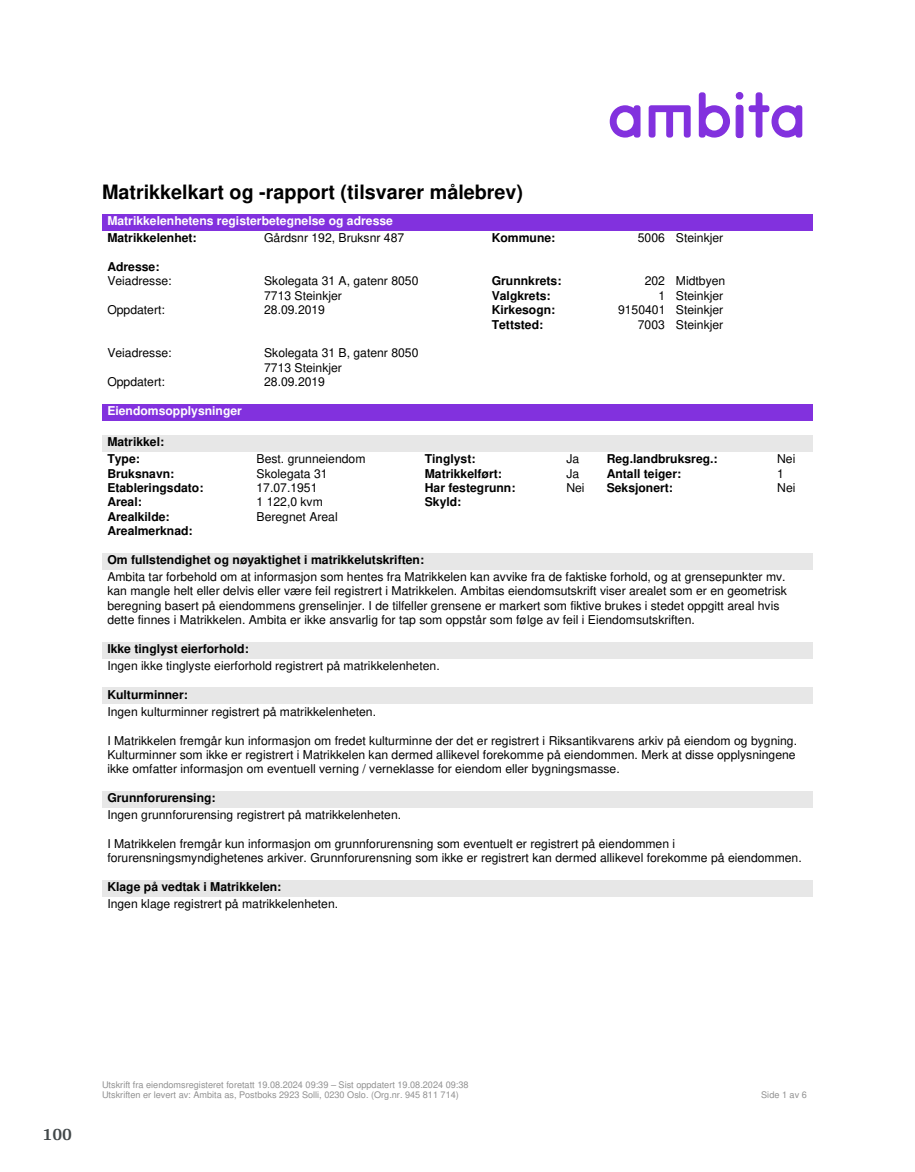
<style>
.page{position:relative;width:915px;height:1172px;background:#fff}
.page>*{position:absolute;margin:0;border:0;box-sizing:border-box;transform-origin:0 0}
.t1{font:700 19.8px "Helvetica";color:#000}
.t2{font:700 18px "Arya";color:#414749}
.t3{font:12.15px/14.4px "Helvetica";color:#000}
.t4{font:700 12.15px/16.8px "Helvetica";color:#000}
.t5{font:700 12.15px "Helvetica";color:#fff}
.t6{font:9.15px/10.6px "Helvetica";color:#909090}
</style>
<div class="page">
<svg style="left:609px;top:105px;width:31px;height:33px"></svg>
<svg style="left:648px;top:105px;width:42px;height:33px"></svg>
<svg style="left:698px;top:92px;width:31px;height:46px"></svg>
<svg style="left:735px;top:92px;width:67px;height:46px"></svg>
<div style="left:102px;top:214px;width:710px;height:16px;background:#8231de"></div>
<div style="left:102px;top:404px;width:710px;height:16px;background:#8231de"></div>
<div style="left:102px;top:435px;width:710px;height:17px;background:#e7e7e7"></div>
<div style="left:102px;top:553px;width:710px;height:17px;background:#e7e7e7"></div>
<div style="left:102px;top:642px;width:710px;height:16px;background:#e7e7e7"></div>
<div style="left:102px;top:687px;width:710px;height:17px;background:#e7e7e7"></div>
<div style="left:102px;top:791px;width:710px;height:17px;background:#e7e7e7"></div>
<div style="left:102px;top:880px;width:710px;height:17px;background:#e7e7e7"></div>
<h1 class="t1" style="left:102px;top:184px;width:422px">Matrikkelkart og -rapport (tilsvarer målebrev)</h1>
<p class="t5" style="left:107px;top:216px;width:287px">Matrikkelenhetens registerbetegnelse og adresse</p>
<p class="t4" style="left:107px;top:230px;width:91px">Matrikkelenhet:</p>
<p class="t3" style="left:264px;top:231px;width:141px">Gårdsnr 192, Bruksnr 487</p>
<p class="t4" style="left:491px;top:230px;width:65px">Kommune:</p>
<p class="t3" style="left:637px;top:231px;width:87px">5006 Steinkjer</p>
<p class="t4" style="left:107px;top:259px;width:54px">Adresse:</p>
<p class="t3" style="left:107px;top:275px;width:66px">Veiadresse:</p>
<p class="t3" style="left:264px;top:275px;width:156px">Skolegata 31 A, gatenr 8050</p>
<p class="t4" style="left:491px;top:273px;width:71px">Grunnkrets:</p>
<p class="t3" style="left:644px;top:275px;width:82px">202 Midtbyen</p>
<p class="t3" style="left:264px;top:289px;width:79px">7713 Steinkjer</p>
<p class="t4" style="left:491px;top:288px;width:60px">Valgkrets:</p>
<p class="t3" style="left:658px;top:289px;width:66px">1 Steinkjer</p>
<p class="t3" style="left:107px;top:304px;width:59px">Oppdatert:</p>
<p class="t3" style="left:264px;top:304px;width:62px">28.09.2019</p>
<p class="t4" style="left:491px;top:302px;width:65px">Kirkesogn:</p>
<p class="t3" style="left:618px;top:304px;width:107px">9150401 Steinkjer</p>
<p class="t4" style="left:491px;top:317px;width:53px">Tettsted:</p>
<p class="t3" style="left:637px;top:318px;width:87px">7003 Steinkjer</p>
<p class="t3" style="left:107px;top:347px;width:66px">Veiadresse:</p>
<p class="t3" style="left:264px;top:347px;width:156px">Skolegata 31 B, gatenr 8050<br>7713 Steinkjer</p>
<p class="t3" style="left:107px;top:376px;width:59px">Oppdatert:</p>
<p class="t3" style="left:264px;top:376px;width:62px">28.09.2019</p>
<p class="t5" style="left:107px;top:406px;width:136px">Eiendomsopplysninger</p>
<p class="t4" style="left:107px;top:435px;width:58px">Matrikkel:<br>Type:</p>
<p class="t3" style="left:256px;top:453px;width:110px">Best. grunneiendom</p>
<p class="t4" style="left:424px;top:451px;width:52px">Tinglyst:</p>
<p class="t3" style="left:566px;top:453px;width:14px">Ja</p>
<p class="t4" style="left:606px;top:451px;width:112px">Reg.landbruksreg.:</p>
<p class="t3" style="left:776px;top:453px;width:20px">Nei</p>
<p class="t4" style="left:107px;top:466px;width:68px">Bruksnavn:</p>
<p class="t3" style="left:256px;top:467px;width:73px">Skolegata 31</p>
<p class="t4" style="left:424px;top:466px;width:79px">Matrikkelført:</p>
<p class="t3" style="left:566px;top:467px;width:14px">Ja</p>
<p class="t4" style="left:606px;top:466px;width:76px">Antall teiger:</p>
<p class="t3" style="left:777px;top:467px;width:8px">1</p>
<p class="t4" style="left:107px;top:480px;width:98px">Etableringsdato:</p>
<p class="t3" style="left:256px;top:481px;width:62px">17.07.1951</p>
<p class="t4" style="left:424px;top:480px;width:92px">Har festegrunn:</p>
<p class="t3" style="left:566px;top:481px;width:20px">Nei</p>
<p class="t4" style="left:606px;top:480px;width:68px">Seksjonert:</p>
<p class="t3" style="left:777px;top:481px;width:20px">Nei</p>
<p class="t4" style="left:107px;top:495px;width:36px">Areal:</p>
<p class="t3" style="left:256px;top:496px;width:68px">1 122,0 kvm</p>
<p class="t4" style="left:424px;top:495px;width:38px">Skyld:</p>
<p class="t4" style="left:107px;top:509px;width:64px">Arealkilde:</p>
<p class="t3" style="left:256px;top:510px;width:83px">Beregnet Areal</p>
<p class="t4" style="left:107px;top:524px;width:87px">Arealmerknad:</p>
<p class="t4" style="left:107px;top:552px;width:318px">Om fullstendighet og nøyaktighet i matrikkelutskriften:</p>
<p class="t3" style="left:107px;top:570px;width:680px">Ambita tar forbehold om at informasjon som hentes fra Matrikkelen kan avvike fra de faktiske forhold, og at grensepunkter mv. kan mangle helt eller delvis eller være feil registrert i Matrikkelen. Ambitas eiendomsutskrift viser arealet som er en geometrisk beregning basert på eiendommens grenselinjer. I de tilfeller grensene er markert som fiktive brukes i stedet oppgitt areal hvis dette finnes i Matrikkelen. Ambita er ikke ansvarlig for tap som oppstår som følge av feil i Eiendomsutskriften.</p>
<p class="t4" style="left:107px;top:641px;width:143px">Ikke tinglyst eierforhold:</p>
<p class="t3" style="left:107px;top:659px;width:334px">Ingen ikke tinglyste eierforhold registrert på matrikkelenheten.</p>
<p class="t4" style="left:107px;top:687px;width:82px">Kulturminner:</p>
<p class="t3" style="left:107px;top:705px;width:270px">Ingen kulturminner registrert på matrikkelenheten.</p>
<p class="t3" style="left:107px;top:734px;width:691px;text-align:justify">I Matrikkelen fremgår kun informasjon om fredet kulturminne der det er registrert i Riksantikvarens arkiv på eiendom og bygning.<br>Kulturminner som ikke er registrert i Matrikkelen kan dermed allikevel forekomme på eiendommen. Merk at disse opplysningene ikke omfatter informasjon om eventuell verning / verneklasse for eiendom eller bygningsmasse.</p>
<p class="t4" style="left:107px;top:790px;width:110px">Grunnforurensing:</p>
<p class="t3" style="left:107px;top:809px;width:295px">Ingen grunnforurensing registrert på matrikkelenheten.</p>
<p class="t3" style="left:107px;top:837px;width:695px">I Matrikkelen fremgår kun informasjon om grunnforurensning som eventuelt er registrert på eiendommen i forurensningsmyndighetenes arkiver. Grunnforurensning som ikke er registrert kan dermed allikevel forekomme på eiendommen.</p>
<p class="t4" style="left:107px;top:879px;width:175px">Klage på vedtak i Matrikkelen:</p>
<p class="t3" style="left:107px;top:898px;width:232px">Ingen klage registrert på matrikkelenheten.</p>
<h2 class="t2" style="left:43px;top:1123px;width:31px">100</h2>
<p class="t6" style="left:102px;top:1080px;width:368px">Utskrift fra eiendomsregisteret foretatt 19.08.2024 09:39 – Sist oppdatert 19.08.2024 09:38<br>Utskriften er levert av: Ambita as, Postboks 2923 Solli, 0230 Oslo. (Org.nr. 945 811 714)</p>
<p class="t6" style="left:761px;top:1090px;width:47px">Side 1 av 6</p>
</div>
